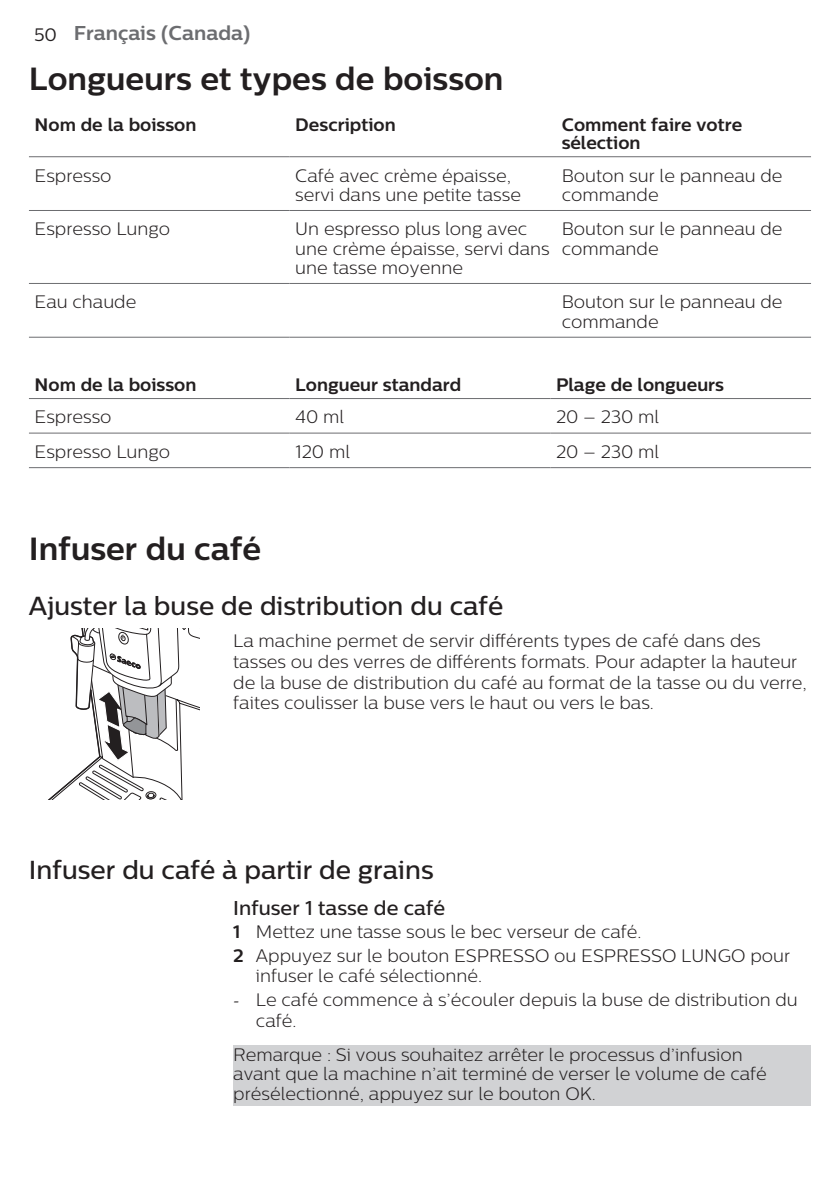
<style>
.page{position:relative;width:840px;height:1191px;background:#fff}
.page>*{position:absolute;margin:0;border:0;box-sizing:border-box;transform-origin:0 0}
.t1{font:700 32px "Centrale Sans";color:#231f20}
.t2{font:500 26px "Centrale Sans";color:#231f20}
.t3{font:500 20px "Centrale Sans";color:#231f20}
.t4{font:700 20px "Centrale Sans";color:#6c6d70}
.t5{font:300 18px/19.2px "Centrale Sans";color:#231f20}
.t6{font:700 18px/18px "Centrale Sans";color:#231f20}
.s1{font-weight:400;font-size:18px;color:#231f20}
.s2{font-weight:700}
.s3{font-family:"Minion Pro";font-weight:400}
</style>
<div class="page">
<div style="left:233px;top:1045px;width:577px;height:60px;background:#d1d2d4"></div>
<hr style="left:29px;top:156px;width:260px;height:1px;background:#6c6d70">
<hr style="left:289px;top:156px;width:266px;height:1px;background:#6c6d70">
<hr style="left:555px;top:156px;width:255px;height:1px;background:#6c6d70">
<hr style="left:29px;top:210px;width:260px;height:1px;background:#6c6d70">
<hr style="left:289px;top:210px;width:266px;height:1px;background:#6c6d70">
<hr style="left:555px;top:210px;width:255px;height:1px;background:#6c6d70">
<hr style="left:29px;top:283px;width:260px;height:1px;background:#6c6d70">
<hr style="left:289px;top:283px;width:266px;height:1px;background:#6c6d70">
<hr style="left:555px;top:283px;width:255px;height:1px;background:#6c6d70">
<hr style="left:29px;top:337px;width:260px;height:1px;background:#6c6d70">
<hr style="left:289px;top:337px;width:266px;height:1px;background:#6c6d70">
<hr style="left:555px;top:337px;width:255px;height:1px;background:#6c6d70">
<hr style="left:29px;top:398px;width:260px;height:1px;background:#6c6d70">
<hr style="left:289px;top:398px;width:261px;height:1px;background:#6c6d70">
<hr style="left:550px;top:398px;width:260px;height:1px;background:#6c6d70">
<hr style="left:29px;top:432px;width:260px;height:1px;background:#6c6d70">
<hr style="left:289px;top:432px;width:261px;height:1px;background:#6c6d70">
<hr style="left:550px;top:432px;width:260px;height:1px;background:#6c6d70">
<hr style="left:29px;top:467px;width:260px;height:1px;background:#6c6d70">
<hr style="left:289px;top:467px;width:261px;height:1px;background:#6c6d70">
<hr style="left:550px;top:467px;width:260px;height:1px;background:#6c6d70">
<svg style="left:49px;top:629px;width:150px;height:170px"></svg>
<p class="t4" style="left:34px;top:21px;width:218px"><span class="s1">50</span> Français (Canada)</p>
<h1 class="t1" style="left:29px;top:60px;width:476px">Longueurs et types de boisson</h1>
<p class="t6" style="left:35px;top:115px;width:163px">Nom de la boisson</p>
<p class="t6" style="left:295px;top:115px;width:102px">Description</p>
<p class="t6" style="left:561px;top:115px;width:182px">Comment faire votre sélection</p>
<p class="t5" style="left:35px;top:165px;width:78px">Espresso</p>
<p class="t5" style="left:295px;top:165px;width:227px">Café avec crème épaisse, servi dans une petite tasse</p>
<p class="t5" style="left:561px;top:165px;width:222px">Bouton sur le panneau de commande</p>
<p class="t5" style="left:35px;top:219px;width:137px">Espresso Lungo</p>
<p class="t5" style="left:295px;top:219px;width:256px">Un espresso plus long avec une crème épaisse, servi dans une tasse moyenne</p>
<p class="t5" style="left:561px;top:219px;width:222px">Bouton sur le panneau de commande</p>
<p class="t5" style="left:35px;top:292px;width:103px">Eau chaude</p>
<p class="t5" style="left:561px;top:292px;width:222px">Bouton sur le panneau de commande</p>
<p class="t6" style="left:35px;top:375px;width:163px">Nom de la boisson</p>
<p class="t6" style="left:295px;top:375px;width:167px">Longueur standard</p>
<p class="t6" style="left:555px;top:375px;width:169px">Plage de longueurs</p>
<p class="t5" style="left:35px;top:407px;width:78px">Espresso</p>
<p class="t5" style="left:295px;top:407px;width:50px">40 ml</p>
<p class="t5" style="left:555px;top:407px;width:105px">20 – 230 ml</p>
<p class="t5" style="left:35px;top:442px;width:137px">Espresso Lungo</p>
<p class="t5" style="left:295px;top:442px;width:56px">120 ml</p>
<p class="t5" style="left:555px;top:442px;width:105px">20 – 230 ml</p>
<h1 class="t1" style="left:29px;top:529px;width:233px">Infuser du café</h1>
<h2 class="t2" style="left:29px;top:590px;width:476px">Ajuster la buse de distribution du café</h2>
<p class="t5" style="left:233px;top:630px;width:575px;line-height:20.8px">La machine permet de servir différents types de café dans des tasses ou des verres de différents formats. Pour adapter la hauteur de la buse de distribution du café au format de la tasse ou du verre, faites coulisser la buse vers le haut ou vers le bas.</p>
<h2 class="t2" style="left:29px;top:854px;width:406px">Infuser du café à partir de grains</h2>
<p class="t3" style="left:233px;top:896px;width:213px">Infuser 1 tasse de café</p>
<p class="t5" style="left:233px;top:920px;width:558px;line-height:23.6px"><span class="s2">1</span> Mettez une tasse sous le bec verseur de café.<br><span class="s2">2</span> Appuyez sur le bouton ESPRESSO ou ESPRESSO LUNGO pour</p>
<p class="t5" style="left:256px;top:965px;width:228px">infuser le café sélectionné.</p>
<p class="t5" style="left:256px;top:989px;width:543px;line-height:20.8px;text-indent:-23px"><span class="s3">-</span> Le café commence à s’écouler depuis la buse de distribution du café.</p>
<p class="t5" style="left:233px;top:1044px;width:535px">Remarque : Si vous souhaitez arrêter le processus d’infusion avant que la machine n’ait terminé de verser le volume de café présélectionné, appuyez sur le bouton OK.</p>
</div>
